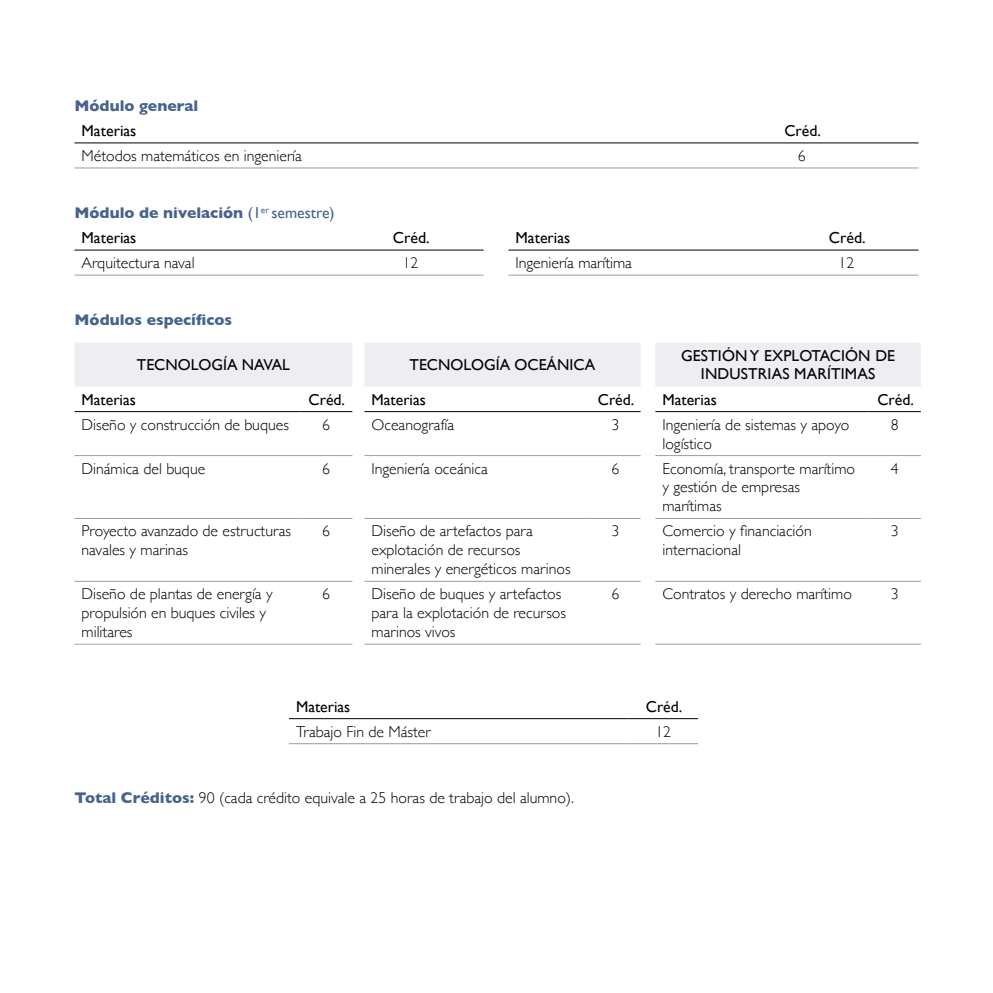
<style>
.page{position:relative;width:993px;height:993px;background:#fff}
.page>*{position:absolute;margin:0;border:0;box-sizing:border-box;transform-origin:0 0}
.t1{font:15.92px "Gill Sans";color:#000}
.t2{font:300 15.75px/18.9px "Gill Sans";color:#000}
.t3{font:15.75px/18.9px "Gill Sans";color:#000;text-align:center}
.t4{font:700 15.75px "Gill Sans";color:#47638c}
.s1{font-weight:400}
.s2{font-weight:700;color:#47638c}
</style>
<div class="page">
<hr style="left:74px;top:142px;width:611px;height:1px;background:#000">
<hr style="left:685px;top:142px;width:233px;height:1px;background:#000">
<hr style="left:74px;top:168px;width:611px;height:1px;background:#9c9e9f">
<hr style="left:685px;top:168px;width:233px;height:1px;background:#9c9e9f">
<hr style="left:508px;top:275px;width:266px;height:1px;background:#9c9e9f">
<hr style="left:774px;top:275px;width:144px;height:1px;background:#9c9e9f">
<hr style="left:74px;top:275px;width:263px;height:1px;background:#9c9e9f">
<hr style="left:337px;top:275px;width:146px;height:1px;background:#9c9e9f">
<hr style="left:74px;top:249px;width:263px;height:1px;background:#000">
<hr style="left:337px;top:249px;width:146px;height:1px;background:#000">
<hr style="left:508px;top:249px;width:266px;height:1px;background:#000">
<hr style="left:774px;top:249px;width:144px;height:1px;background:#000">
<div style="left:75px;top:343px;width:845px;height:43px;background:#ededf2"></div>
<hr style="left:364px;top:455px;width:225px;height:1px;background:#9c9e9f">
<hr style="left:589px;top:455px;width:51px;height:1px;background:#9c9e9f">
<hr style="left:655px;top:455px;width:213px;height:1px;background:#9c9e9f">
<hr style="left:868px;top:455px;width:52px;height:1px;background:#9c9e9f">
<hr style="left:364px;top:581px;width:225px;height:1px;background:#9c9e9f">
<hr style="left:589px;top:581px;width:51px;height:1px;background:#9c9e9f">
<hr style="left:655px;top:581px;width:213px;height:1px;background:#9c9e9f">
<hr style="left:868px;top:581px;width:52px;height:1px;background:#9c9e9f">
<hr style="left:74px;top:455px;width:225px;height:1px;background:#9c9e9f">
<hr style="left:299px;top:455px;width:53px;height:1px;background:#9c9e9f">
<hr style="left:74px;top:518px;width:225px;height:1px;background:#9c9e9f">
<hr style="left:299px;top:518px;width:53px;height:1px;background:#9c9e9f">
<hr style="left:364px;top:518px;width:225px;height:1px;background:#9c9e9f">
<hr style="left:74px;top:581px;width:225px;height:1px;background:#9c9e9f">
<hr style="left:589px;top:518px;width:51px;height:1px;background:#9c9e9f">
<hr style="left:655px;top:518px;width:213px;height:1px;background:#9c9e9f">
<hr style="left:868px;top:518px;width:52px;height:1px;background:#9c9e9f">
<hr style="left:299px;top:581px;width:53px;height:1px;background:#9c9e9f">
<hr style="left:74px;top:411px;width:225px;height:1px;background:#000">
<hr style="left:299px;top:411px;width:53px;height:1px;background:#000">
<hr style="left:364px;top:411px;width:225px;height:1px;background:#000">
<hr style="left:589px;top:411px;width:51px;height:1px;background:#000">
<hr style="left:655px;top:411px;width:213px;height:1px;background:#000">
<hr style="left:868px;top:411px;width:52px;height:1px;background:#000">
<hr style="left:364px;top:643px;width:225px;height:1px;background:#9c9e9f">
<hr style="left:589px;top:643px;width:51px;height:1px;background:#9c9e9f">
<hr style="left:655px;top:643px;width:213px;height:1px;background:#9c9e9f">
<hr style="left:868px;top:643px;width:52px;height:1px;background:#9c9e9f">
<hr style="left:74px;top:643px;width:225px;height:1px;background:#a7a8aa">
<hr style="left:299px;top:643px;width:53px;height:1px;background:#a7a8aa">
<hr style="left:289px;top:718px;width:339px;height:1px;background:#000">
<hr style="left:628px;top:718px;width:69px;height:1px;background:#000">
<hr style="left:289px;top:743px;width:339px;height:1px;background:#9c9e9f">
<hr style="left:628px;top:743px;width:69px;height:1px;background:#9c9e9f">
<p class="t4" style="left:74px;top:93px;width:125px">Módulo general</p>
<p class="t1" style="left:81px;top:121px;width:56px">Materias</p>
<p class="t3" style="left:784px;top:121px;width:38px">Créd.</p>
<p class="t2" style="left:81px;top:145px;width:222px">Métodos matemáticos en ingeniería</p>
<p class="t2" style="left:797px;top:145px;width:9px">6</p>
<p class="t4" style="left:74px;top:200px;width:262px">Módulo de nivelación <span class="s1">(1</span><sup>er</sup> <span class="s1">semestre)</span></p>
<p class="t1" style="left:81px;top:228px;width:56px">Materias</p>
<p class="t1" style="left:393px;top:228px;width:38px">Créd.</p>
<p class="t1" style="left:515px;top:228px;width:56px">Materias</p>
<p class="t1" style="left:828px;top:228px;width:38px">Créd.</p>
<p class="t2" style="left:81px;top:252px;width:114px">Arquitectura naval</p>
<p class="t2" style="left:402px;top:252px;width:17px">12</p>
<p class="t2" style="left:515px;top:252px;width:118px">Ingeniería marítima</p>
<p class="t2" style="left:838px;top:252px;width:17px">12</p>
<p class="t4" style="left:74px;top:307px;width:159px">Módulos específicos</p>
<p class="t3" style="left:137px;top:355px;width:154px">TECNOLOGÍA NAVAL</p>
<p class="t3" style="left:409px;top:355px;width:187px">TECNOLOGÍA OCEÁNICA</p>
<p class="t3" style="left:680px;top:345px;width:215px">GESTIÓN Y EXPLOTACIÓN DE<br>INDUSTRIAS MARÍTIMAS</p>
<p class="t3" style="left:81px;top:389px;width:56px">Materias</p>
<p class="t3" style="left:308px;top:389px;width:38px">Créd.</p>
<p class="t3" style="left:371px;top:389px;width:56px">Materias</p>
<p class="t3" style="left:597px;top:389px;width:38px">Créd.</p>
<p class="t3" style="left:662px;top:389px;width:56px">Materias</p>
<p class="t3" style="left:877px;top:389px;width:38px">Créd.</p>
<p class="t2" style="left:81px;top:414px;width:209px">Diseño y construcción de buques</p>
<p class="t2" style="left:322px;top:414px;width:9px">6</p>
<p class="t2" style="left:371px;top:414px;width:84px">Oceanografía</p>
<p class="t2" style="left:611px;top:414px;width:9px">3</p>
<p class="t2" style="left:662px;top:414px;width:188px">Ingeniería de sistemas y apoyo logístico</p>
<p class="t2" style="left:890px;top:414px;width:9px">8</p>
<p class="t2" style="left:81px;top:458px;width:125px">Dinámica del buque</p>
<p class="t2" style="left:322px;top:458px;width:9px">6</p>
<p class="t2" style="left:371px;top:458px;width:118px">Ingeniería oceánica</p>
<p class="t2" style="left:611px;top:458px;width:9px">6</p>
<p class="t2" style="left:662px;top:458px;width:194px">Economía, transporte marítimo y gestión de empresas marítimas</p>
<p class="t2" style="left:890px;top:458px;width:9px">4</p>
<p class="t2" style="left:81px;top:521px;width:211px">Proyecto avanzado de estructuras navales y marinas</p>
<p class="t2" style="left:322px;top:521px;width:9px">6</p>
<p class="t2" style="left:371px;top:521px;width:200px">Diseño de artefactos para explotación de recursos minerales y energéticos marinos</p>
<p class="t2" style="left:611px;top:521px;width:9px">3</p>
<p class="t2" style="left:662px;top:521px;width:151px">Comercio y financiación internacional</p>
<p class="t2" style="left:890px;top:521px;width:9px">3</p>
<p class="t2" style="left:81px;top:583px;width:192px">Diseño de plantas de energía y propulsión en buques civiles y militares</p>
<p class="t2" style="left:322px;top:583px;width:9px">6</p>
<p class="t2" style="left:371px;top:583px;width:196px">Diseño de buques y artefactos para la explotación de recursos marinos vivos</p>
<p class="t2" style="left:611px;top:583px;width:9px">6</p>
<p class="t2" style="left:662px;top:583px;width:191px">Contratos y derecho marítimo</p>
<p class="t2" style="left:890px;top:583px;width:9px">3</p>
<p class="t3" style="left:296px;top:696px;width:56px">Materias</p>
<p class="t3" style="left:645px;top:696px;width:38px">Créd.</p>
<p class="t2" style="left:296px;top:721px;width:136px">Trabajo Fin de Máster</p>
<p class="t2" style="left:655px;top:721px;width:17px">12</p>
<p class="t2" style="left:74px;top:787px;width:501px"><span class="s2">Total Créditos:</span> 90 (cada crédito equivale a 25 horas de trabajo del alumno).</p>
</div>
